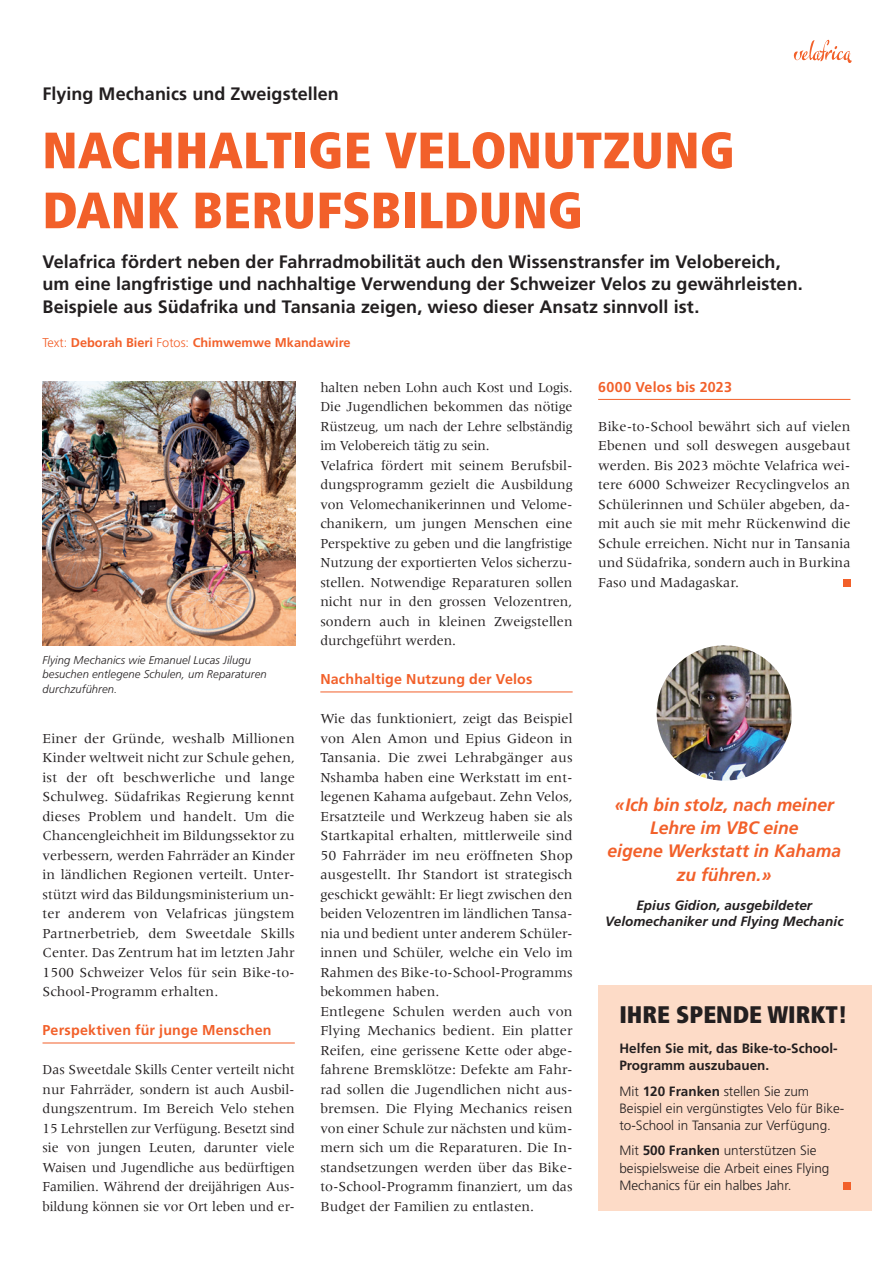
<style>
.page{position:relative;width:893px;height:1263px;background:#fff}
.page>*{position:absolute;margin:0;border:0;box-sizing:border-box;transform-origin:0 0}
.t1{font:900 condensed 51px/60px "Frutiger";letter-spacing:.01em;color:#f2602a}
.t2{font:900 condensed 24px "Frutiger";color:#231f20}
.t3{font:700 18px/22.5px "Frutiger";letter-spacing:.005em;color:#231f20}
.t4{font:italic 700 18px/23.2px "Frutiger";color:#f2602a;text-align:center}
.t5{font:14.25px/19.5px "Meridien";color:#231f20;text-align:justify}
.t6{font:700 14.25px "Frutiger";letter-spacing:.015em;color:#f2602a}
.t7{font:300 13.5px/17.1px "Frutiger";color:#231f20}
.t8{font:italic 700 13.5px/16.2px "Frutiger";letter-spacing:.005em;color:#231f20;text-align:center}
.t9{font:700 13.5px/17.1px "Frutiger";color:#231f20}
.t10{font:700 12.75px "Frutiger";color:#f2602a}
.t11{font:italic 300 11.25px/14.2px "Frutiger";letter-spacing:.01em;color:#231f20}
.s1{font-weight:300}
.s2{font-weight:700}
</style>
<div class="page">
<svg style="left:793px;top:40px;width:59px;height:23px"></svg>
<hr style="left:43px;top:1042px;width:252px;height:1px;background:#f2602a">
<hr style="left:320px;top:691px;width:253px;height:1px;background:#f2602a">
<hr style="left:598px;top:399px;width:252px;height:1px;background:#f2602a">
<div style="left:843px;top:580px;width:7px;height:7px;background:#f2602a"></div>
<img style="left:43px;top:381px;width:252px;height:264px">
<img style="left:657px;top:645px;width:135px;height:136px;border-radius:68px">
<div style="left:598px;top:985px;width:274px;height:226px;background:#fddbc7"></div>
<div style="left:843px;top:1182px;width:7px;height:8px;background:#f2602a"></div>
<p class="t3" style="left:43px;top:82px;width:298px">Flying Mechanics und Zweigstellen</p>
<h1 class="t1" style="left:43px;top:120px;width:694px">NACHHALTIGE VELONUTZUNG<br>DANK BERUFSBILDUNG</h1>
<p class="t3" style="left:43px;top:250px;width:762px">Velafrica fördert neben der Fahrradmobilität auch den Wissenstransfer im Velobereich, um eine langfristige und nachhaltige Verwendung der Schweizer Velos zu gewährleisten.<br>Beispiele aus Südafrika und Tansania zeigen, wieso dieser Ansatz sinnvoll ist.</p>
<p class="t10" style="left:43px;top:335px;width:309px"><span class="s1">Text:</span> Deborah Bieri <span class="s1">Fotos:</span> Chimwemwe Mkandawire</p>
<p class="t11" style="left:43px;top:653px;width:226px">Flying Mechanics wie Emanuel Lucas Jilugu besuchen entlegene Schulen, um Reparaturen durchzuführen.</p>
<p class="t5" style="left:43px;top:728px;width:254px">Einer der Gründe, weshalb Millionen Kinder weltweit nicht zur Schule gehen, ist der oft beschwerliche und lange Schulweg. Südafrikas Regierung kennt dieses Problem und handelt. Um die Chancengleichheit im Bildungssektor zu verbessern, werden Fahrräder an Kinder in ländlichen Regionen verteilt. Unter&shy;stützt wird das Bildungsministerium un&shy;ter anderem von Velafricas jüngstem Partnerbetrieb, dem Sweetdale Skills Center. Das Zentrum hat im letzten Jahr 1500 Schweizer Velos für sein Bike-to-School-Programm erhalten.</p>
<p class="t6" style="left:43px;top:1022px;width:231px">Perspektiven für junge Menschen</p>
<p class="t5" style="left:43px;top:1060px;width:254px">Das Sweetdale Skills Center verteilt nicht nur Fahrräder, sondern ist auch Ausbil&shy;dungszentrum. Im Bereich Velo stehen 15 Lehrstellen zur Verfügung. Besetzt sind sie von jungen Leuten, darunter viele Waisen und Jugendliche aus bedürftigen Familien. Während der dreijährigen Aus&shy;bildung können sie vor Ort leben und er-</p>
<p class="t5" style="left:320px;top:377px;width:254px;text-align:left">halten neben Lohn auch Kost und Logis.<br>Die Jugendlichen bekommen das nötige Rüstzeug, um nach der Lehre selbständig im Velobereich tätig zu sein.<br>Velafrica fördert mit seinem Berufsbil&shy;dungsprogramm gezielt die Ausbildung von Velomechanikerinnen und Velome&shy;chanikern, um jungen Menschen eine Perspektive zu geben und die langfristige Nutzung der exportierten Velos sicherzu&shy;stellen. Notwendige Reparaturen sollen nicht nur in den grossen Velozentren, sondern auch in kleinen Zweigstellen durchgeführt werden.</p>
<p class="t6" style="left:320px;top:671px;width:214px">Nachhaltige Nutzung der Velos</p>
<p class="t5" style="left:320px;top:709px;width:254px;text-align:left">Wie das funktioniert, zeigt das Beispiel von Alen Amon und Epius Gideon in Tansania. Die zwei Lehrabgänger aus Nshamba haben eine Werkstatt im ent&shy;legenen Kahama aufgebaut. Zehn Velos, Ersatzteile und Werkzeug haben sie als Startkapital erhalten, mittlerweile sind 50 Fahrräder im neu eröffneten Shop ausgestellt. Ihr Standort ist strategisch geschickt gewählt: Er liegt zwischen den beiden Velozentren im ländlichen Tansa&shy;nia und bedient unter anderem Schüler&shy;innen und Schüler, welche ein Velo im Rahmen des Bike-to-School-Programms bekommen haben.<br>Entlegene Schulen werden auch von Flying Mechanics bedient. Ein platter Reifen, eine gerissene Kette oder abge&shy;fahrene Bremsklötze: Defekte am Fahr&shy;rad sollen die Jugendlichen nicht aus&shy;bremsen. Die Flying Mechanics reisen von einer Schule zur nächsten und küm&shy;mern sich um die Reparaturen. Die In&shy;standsetzungen werden über das Bike&shy;to-School-Programm finanziert, um das Budget der Familien zu entlasten.</p>
<p class="t6" style="left:598px;top:378px;width:135px">6000 Velos bis 2023</p>
<p class="t5" style="left:598px;top:416px;width:254px">Bike-to-School bewährt sich auf vielen Ebenen und soll deswegen ausgebaut werden. Bis 2023 möchte Velafrica wei&shy;tere 6000 Schweizer Recyclingvelos an Schülerinnen und Schüler abgeben, da&shy;mit auch sie mit mehr Rückenwind die Schule erreichen. Nicht nur in Tansania und Südafrika, sondern auch in Burkina Faso und Madagaskar.</p>
<p class="t4" style="left:607px;top:793px;width:235px">«Ich bin stolz, nach meiner<br>Lehre im VBC eine<br>eigene Werkstatt in Kahama zu führen.»</p>
<p class="t8" style="left:605px;top:897px;width:240px">Epius Gidion, ausgebildeter<br>Velomechaniker und Flying Mechanic</p>
<h2 class="t2" style="left:619px;top:1000px;width:229px">IHRE SPENDE WIRKT!</h2>
<p class="t9" style="left:619px;top:1039px;width:220px">Helfen Sie mit, das Bike-to-School-<br>Programm auszubauen.</p>
<p class="t7" style="left:619px;top:1082px;width:227px">Mit <span class="s2">120 Franken</span> stellen Sie zum<br>Beispiel ein vergünstigtes Velo für Bike&shy;to-School in Tansania zur Verfügung.</p>
<p class="t7" style="left:619px;top:1142px;width:212px">Mit <span class="s2">500 Franken</span> unterstützen Sie beispielsweise die Arbeit eines Flying<br>Mechanics für ein halbes Jahr.</p>
</div>
